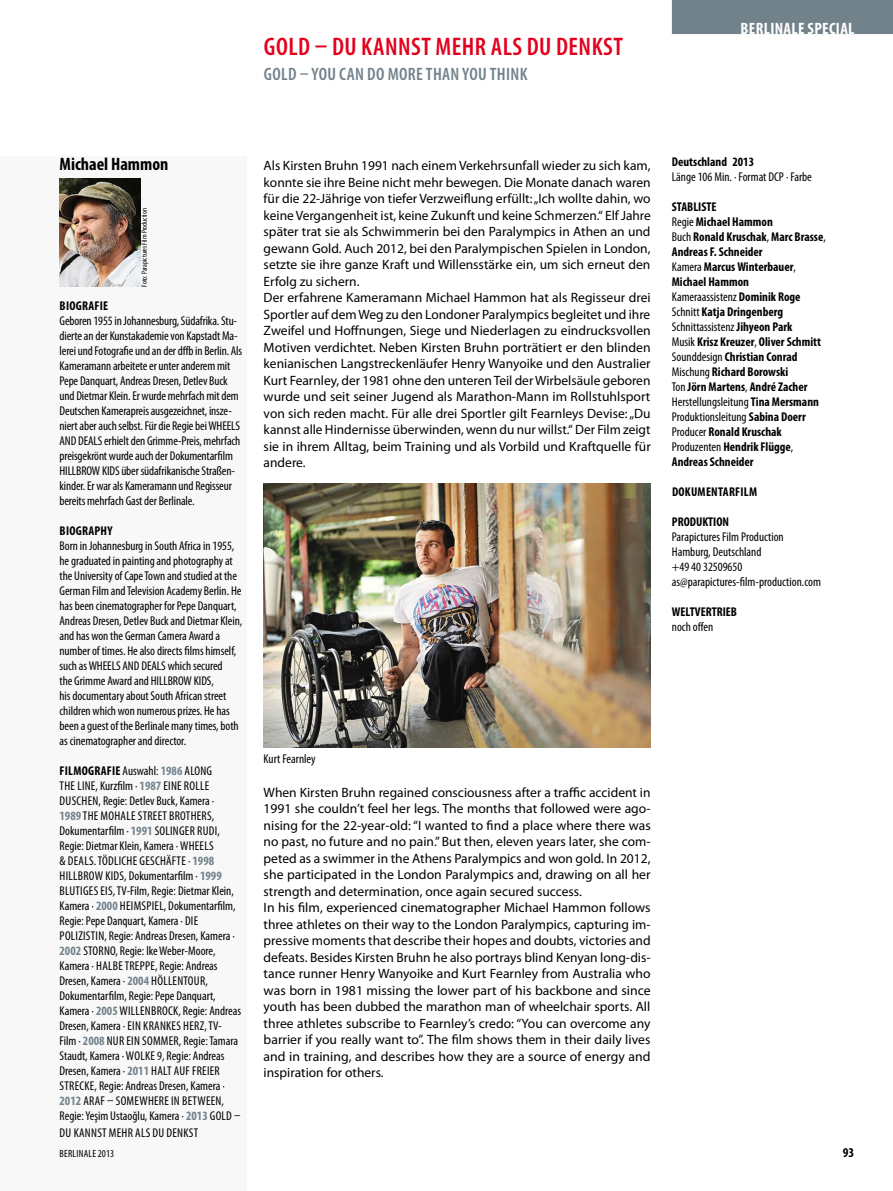
<style>
.page{position:relative;width:893px;height:1191px;background:#fff}
.page>*{position:absolute;margin:0;border:0;box-sizing:border-box;transform-origin:0 0}
.t1{font:600 condensed 25.5px "Myriad Pro";letter-spacing:.02em;color:#e3001d}
.t2{font:600 condensed 18px "Myriad Pro";letter-spacing:.02em;color:#72828b}
.t3{font:700 condensed 18px "Myriad Pro";color:#000}
.t4{font:700 condensed 16.5px "Myriad Pro";color:#fff}
.t5{font:13.5px/16.5px "Myriad Pro";color:#000}
.t6{font:700 condensed 13.5px "Myriad Pro";color:#000}
.t7{font:condensed 12.75px/15px "Myriad Pro";letter-spacing:-.005em;color:#000}
.t8{font:700 condensed 12.75px/15px "Myriad Pro";color:#000}
.t9{font:700 condensed 12.75px "Myriad Pro";letter-spacing:.02em;color:#000}
.t10{font:condensed 10.5px "Myriad Pro";letter-spacing:.02em;color:#000}
.t11{font:condensed 7.5px "Myriad Pro";color:#000}
.s1{font-weight:700}
.s2{font-weight:700;color:#72828b}
.s3{font-weight:400}
</style>
<div class="page">
<div style="left:0;top:156px;width:247px;height:1035px;background:#f8f8f8"></div>
<img style="left:264px;top:483px;width:387px;height:264px">
<img style="left:60px;top:178px;width:80px;height:109px">
<div style="left:672px;top:0;width:221px;height:34px;background:#72828b"></div>
<h1 class="t1" style="left:264px;top:31px;width:361px">GOLD – DU KANNST MEHR ALS DU DENKST</h1>
<h2 class="t2" style="left:264px;top:63px;width:265px">GOLD – YOU CAN DO MORE THAN YOU THINK</h2>
<p class="t4" style="left:741px;top:18px;width:82px">Berli nale Special</p>
<h2 class="t3" style="left:60px;top:153px;width:110px">Michael Hammon</h2>
<p class="t11" style="left:140px;top:287px;width:80px;rotate:-90deg">Foto: Parapictures Film Production</p>
<p class="t9" style="left:60px;top:298px;width:50px">BIOGRAFIE</p>
<p class="t7" style="left:60px;top:313px;width:184px">Geboren 1955 in Johannesburg, Südafrika. Stu&shy;dierte an der Kunstakademie von Kapstadt Ma&shy;lerei und Fotografie und an der dffb in Berlin. Als Kameramann arbeitete er unter anderem mit Pepe Danquart, Andreas Dresen, Detlev Buck und Dietmar Klein. Er wurde mehrfach mit dem Deutschen Kamerapreis ausgezeichnet, insze&shy;niert aber auch selbst. Für die Regie bei WHEELS AND DEALS erhielt den Grimme-Preis, mehrfach preisgekrönt wurde auch der Dokumentarfilm HILLBROW KIDS über südafrikanische Straßen&shy;kinder. Er war als Kameramann und Regisseur bereits mehrfach Gast der Berlinale.</p>
<p class="t9" style="left:60px;top:523px;width:54px">BIOGRAPHY</p>
<p class="t7" style="left:60px;top:538px;width:184px">Born in Johannesburg in South Africa in 1955, he graduated in painting and photography at the University of Cape Town and studied at the German Film and Television Academy Berlin. He has been cinematographer for Pepe Danquart, Andreas Dresen, Detlev Buck and Dietmar Klein, and has won the German Camera Award a number of times. He also directs films himself, such as WHEELS AND DEALS which secured<br>the Grimme Award and HILLBROW KIDS,<br>his documentary about South African street children which won numerous prizes. He has been a guest of the Berlinale many times, both as cinematographer and director.</p>
<p class="t7" style="left:60px;top:763px;width:137px;text-align:justify"><span class="s1">FILMOGRAFIE</span> Auswahl: <span class="s2">1986</span> Along The Line, Kurzfilm · <span class="s2">1987</span> Eine Rolle Duschen</p>
<p class="t7" style="left:60px;top:793px;width:156px;text-indent:39px">, Regie: Detlev Buck, Kamera ·<br><span class="s2">1989</span> The Mohale</p>
<p class="t7" style="left:138px;top:808px;width:11px">Street</p>
<p class="t7" style="left:169px;top:808px;width:12px">Brothers</p>
<p class="t7" style="left:212px;top:808px;width:4px">,</p>
<p class="t7" style="left:60px;top:823px;width:107px">Dokumentarfilm · <span class="s2">1991</span> Solinger</p>
<p class="t7" style="left:197px;top:823px;width:24px">Rudi,</p>
<p class="t7" style="left:60px;top:838px;width:135px">Regie: Dietmar Klein, Kamera · Wheels &amp; Deals. Tödliche</p>
<p class="t7" style="left:140px;top:853px;width:12px">Gesch</p>
<p class="t7" style="left:166px;top:853px;width:50px">äfte · <span class="s2">1998</span></p>
<p class="t7" style="left:60px;top:868px;width:13px">Hillbrow</p>
<p class="t7" style="left:105px;top:868px;width:118px">Kids, Dokumentarfilm · <span class="s2">1999</span></p>
<p class="t7" style="left:60px;top:883px;width:12px">Blutiges</p>
<p class="t7" style="left:60px;top:883px;width:176px;text-indent:41px">Eis, TV-Film, Regie: Dietmar Klein,<br>Kamera · <span class="s2">2000</span> Heimspiel</p>
<p class="t7" style="left:60px;top:898px;width:178px;text-indent:104px">, Dokumentarfilm,<br>Regie: Pepe Danquart, Kamera · Die<br>Polizistin</p>
<p class="t7" style="left:104px;top:928px;width:132px">, Regie: Andreas Dresen, Kamera ·</p>
<p class="t7" style="left:60px;top:943px;width:36px"><span class="s2">2002</span> Storno</p>
<p class="t7" style="left:115px;top:943px;width:102px">, Regie: lke Weber-Moore,</p>
<p class="t7" style="left:60px;top:958px;width:49px">Kamera · Halbe</p>
<p class="t7" style="left:125px;top:958px;width:11px">Treppe</p>
<p class="t7" style="left:60px;top:958px;width:160px;text-indent:96px">, Regie: Andreas<br>Dresen, Kamera · <span class="s2">2004</span> Höllentour</p>
<p class="t7" style="left:60px;top:973px;width:158px;text-indent:146px">,<br>Dokumentarfilm, Regie: Pepe Danquart,<br>Kamera · <span class="s2">2005</span>Willenbrock</p>
<p class="t7" style="left:178px;top:1003px;width:64px">, Regie: Andreas</p>
<p class="t7" style="left:60px;top:1018px;width:90px">Dresen, Kamera · Ein krankes</p>
<p class="t7" style="left:183px;top:1018px;width:40px">Herz, TV-</p>
<p class="t7" style="left:60px;top:1033px;width:95px">Film · <span class="s2">2008</span> Nur ein Sommer</p>
<p class="t7" style="left:179px;top:1033px;width:61px">, Regie: Tamara</p>
<p class="t7" style="left:60px;top:1048px;width:81px">Staudt, Kamera · Wolke</p>
<p class="t7" style="left:60px;top:1048px;width:167px;text-indent:98px">9, Regie: Andreas<br>Dresen, Kamera · <span class="s2">2011</span> Halt auf freier<br>Strecke</p>
<p class="t7" style="left:60px;top:1078px;width:167px;text-indent:35px">, Regie: Andreas Dresen, Kamera ·<br><span class="s2">2012</span> Araf – Somewhere</p>
<p class="t7" style="left:171px;top:1093px;width:23px">in Between</p>
<p class="t7" style="left:60px;top:1093px;width:183px;text-indent:162px">,<br>Regie: Yeşim Ustaoğlu, Kamera · <span class="s2">2013</span> Gold –</p>
<p class="t7" style="left:60px;top:1125px;width:21px">Du kannst</p>
<p class="t7" style="left:109px;top:1125px;width:7px">mehr</p>
<p class="t7" style="left:135px;top:1125px;width:38px">als Du denkst</p>
<p class="t5" style="left:264px;top:157px;width:389px">Als Kirsten Bruhn 1991 nach einem Verkehrsunfall wieder zu sich kam, konnte sie ihre Beine nicht mehr bewegen. Die Monate danach waren für die 22-Jährige von tiefer Verzweiflung erfüllt: „Ich wollte dahin, wo keine Vergangenheit ist, keine Zukunft und keine Schmerzen.“ Elf Jahre später trat sie als Schwimmerin bei den Paralympics in Athen an und gewann Gold. Auch 2012, bei den Paralympischen Spielen in London, setzte sie ihre ganze Kraft und Willensstärke ein, um sich erneut den Erfolg zu sichern.<br>Der erfahrene Kameramann Michael Hammon hat als Regisseur drei Sportler auf dem Weg zu den Londoner Paralympics begleitet und ihre Zweifel und Hoffnungen, Siege und Niederlagen zu eindrucksvollen Motiven verdichtet. Neben Kirsten Bruhn porträtiert er den blinden kenianischen Langstreckenläufer Henry Wanyoike und den Australier Kurt Fearnley, der 1981 ohne den unteren Teil der Wirbelsäule geboren wurde und seit seiner Jugend als Marathon-Mann im Rollstuhlsport von sich reden macht. Für alle drei Sportler gilt Fearnleys Devise: „Du kannst alle Hindernisse überwinden, wenn du nur willst.“ Der Film zeigt sie in ihrem Alltag, beim Training und als Vorbild und Kraftquelle für andere.</p>
<p class="t8" style="left:672px;top:154px;width:84px">Deutschland 2013</p>
<p class="t7" style="left:672px;top:169px;width:142px">Länge 106 Min. · Format DCP · Farbe</p>
<p class="t8" style="left:672px;top:199px;width:156px">STABLISTE<br><span class="s3">Regie</span> Michael Hammon<br><span class="s3">Buch</span> Ronald Kruschak<span class="s3">,</span> Marc Brasse<span class="s3">,<br></span>Andreas F. Schneider<br><span class="s3">Kamera</span> Marcus Winterbauer<span class="s3">,<br></span>Michael Hammon<br><span class="s3">Kameraassistenz</span> Dominik Roge<br><span class="s3">Schnitt</span> Katja Dringenberg<br><span class="s3">Schnittassistenz</span> Jihyeon Park<br><span class="s3">Musik</span> Krisz Kreuzer<span class="s3">,</span> Oliver Schmitt<br><span class="s3">Sounddesign</span> Christian Conrad<br><span class="s3">Mischung</span> Richard Borowski<br><span class="s3">Ton</span> Jörn Martens<span class="s3">,</span> André Zacher<br><span class="s3">Herstellungsleitung</span> Tina Mersmann<br><span class="s3">Produktionsleitung</span> Sabina Doerr<br><span class="s3">Producer</span> Ronald Kruschak<br><span class="s3">Produzenten</span> Hendrik Flügge<span class="s3">,<br></span>Andreas Schneider</p>
<p class="t8" style="left:672px;top:484px;width:53px">Dokumentarfilm</p>
<p class="t8" style="left:672px;top:514px;width:57px">PRODUKTION</p>
<p class="t7" style="left:672px;top:529px;width:151px">Parapictures Film Production<br>Hamburg, Deutschland<br>+49 40 32509650 as@parapictures-film-production.com</p>
<p class="t8" style="left:672px;top:604px;width:67px">WELTVERTRIEB</p>
<p class="t7" style="left:672px;top:619px;width:43px">noch offen</p>
<p class="t7" style="left:264px;top:751px;width:53px">Kurt Fearnley</p>
<p class="t5" style="left:264px;top:783px;width:389px">When Kirsten Bruhn regained consciousness after a traffic accident in 1991 she couldn’t feel her legs. The months that followed were ago&shy;nising for the 22-year-old: “I wanted to find a place where there was no past, no future and no pain.” But then, eleven years later, she com&shy;peted as a swimmer in the Athens Paralympics and won gold. In 2012, she participated in the London Paralympics and, drawing on all her strength and determination, once again secured success.<br>In his film, experienced cinematographer Michael Hammon follows three athletes on their way to the London Paralympics, capturing im&shy;pressive moments that describe their hopes and doubts, victories and defeats. Besides Kirsten Bruhn he also portrays blind Kenyan long-dis&shy;tance runner Henry Wanyoike and Kurt Fearnley from Australia who was born in 1981 missing the lower part of his backbone and since youth has been dubbed the marathon man of wheelchair sports. All three athletes subscribe to Fearnley’s credo: “You can overcome any barrier if you really want to”. The film shows them in their daily lives and in training, and describes how they are a source of energy and inspiration for others.</p>
<p class="t10" style="left:60px;top:1146px;width:56px">BERLINALE 2013</p>
<p class="t6" style="left:843px;top:1143px;width:13px">93</p>
</div>
